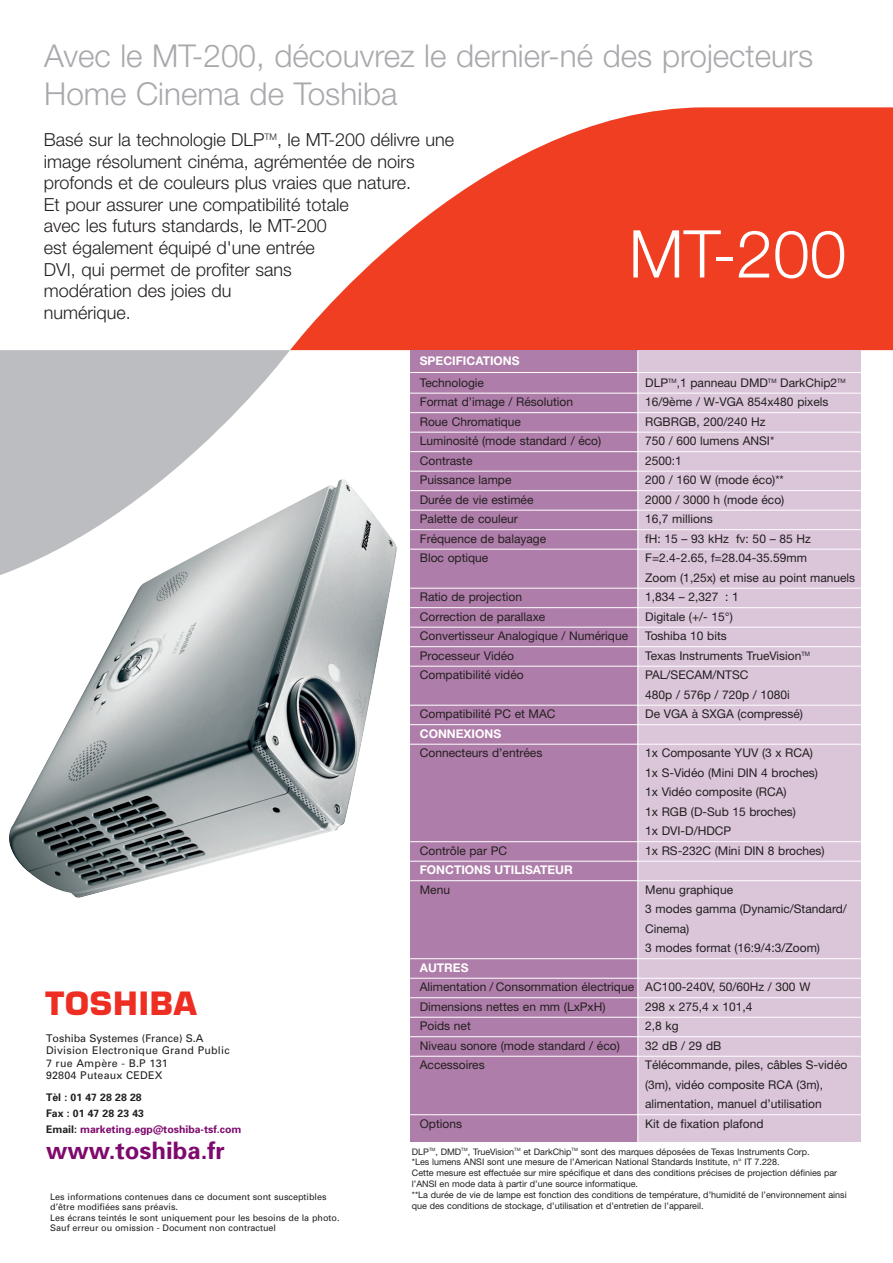
<style>
.page{position:relative;width:893px;height:1263px;background:#fff}
.page>*{position:absolute;margin:0;border:0;box-sizing:border-box;transform-origin:0 0}
.t1{font:300 66px "Helvetica Neue";color:#fff}
.t2{font:300 31.5px/37.8px "Helvetica Neue";color:#a8a9ad}
.t3{font:700 31.35px "Eurostile";letter-spacing:.03em;color:#ee2e22}
.t4{font:700 24px "Univers";color:#7e0a6d}
.t5{font:300 18px/21.6px "Helvetica Neue";color:#231f20}
.t6{font:12px/19.5px "Helvetica Neue";color:#231f20}
.t7{font:700 12px "Helvetica Neue";color:#fff}
.t8{font:10.65px/12.5px "Univers";letter-spacing:.02em;color:#231f20}
.t9{font:700 10.5px/15.9px "Univers";color:#231f20}
.t10{font:9px/10.8px "Helvetica Neue";color:#231f20}
.t11{font:9px/10.5px "Univers";color:#231f20}
.s1{color:#7e0a6d}
</style>
<div class="page">
<img style="left:9px;top:479px;width:388px;height:419px">
<svg style="left:0;top:350px;width:290px;height:248px;fill:#bcbdc0"></svg>
<svg style="left:290px;top:107px;width:603px;height:243px;fill:#ef3e22"></svg>
<div style="left:410px;top:350px;width:399px;height:792px;background:#af7da9"></div>
<div style="left:638px;top:350px;width:223px;height:792px;background:#dac5d9"></div>
<hr style="left:407px;top:372px;width:460px;height:1px;background:#fff">
<hr style="left:407px;top:393px;width:460px;height:1px;background:#fff">
<hr style="left:407px;top:412px;width:460px;height:1px;background:#fff">
<hr style="left:407px;top:432px;width:460px;height:1px;background:#fff">
<hr style="left:407px;top:451px;width:460px;height:1px;background:#fff">
<hr style="left:407px;top:471px;width:460px;height:1px;background:#fff">
<hr style="left:407px;top:490px;width:460px;height:1px;background:#fff">
<hr style="left:407px;top:510px;width:460px;height:1px;background:#fff">
<hr style="left:407px;top:529px;width:460px;height:1px;background:#fff">
<hr style="left:407px;top:549px;width:460px;height:1px;background:#fff">
<hr style="left:407px;top:588px;width:460px;height:1px;background:#fff">
<hr style="left:407px;top:607px;width:460px;height:1px;background:#fff">
<hr style="left:407px;top:627px;width:460px;height:1px;background:#fff">
<hr style="left:407px;top:646px;width:460px;height:1px;background:#fff">
<hr style="left:407px;top:666px;width:460px;height:1px;background:#fff">
<hr style="left:407px;top:705px;width:460px;height:1px;background:#fff">
<hr style="left:407px;top:724px;width:460px;height:1px;background:#fff">
<hr style="left:407px;top:744px;width:460px;height:1px;background:#fff">
<hr style="left:407px;top:841px;width:460px;height:1px;background:#fff">
<hr style="left:407px;top:861px;width:460px;height:1px;background:#fff">
<hr style="left:407px;top:880px;width:460px;height:1px;background:#fff">
<hr style="left:407px;top:958px;width:460px;height:1px;background:#fff">
<hr style="left:407px;top:978px;width:460px;height:1px;background:#fff">
<hr style="left:407px;top:997px;width:460px;height:1px;background:#fff">
<hr style="left:407px;top:1017px;width:460px;height:1px;background:#fff">
<hr style="left:407px;top:1036px;width:460px;height:1px;background:#fff">
<hr style="left:407px;top:1056px;width:460px;height:1px;background:#fff">
<hr style="left:407px;top:1114px;width:460px;height:1px;background:#fff">
<hr style="left:637px;top:350px;width:1px;height:793px;background:#fff">
<h2 class="t2" style="left:44px;top:40px;width:770px">Avec le MT-200, découvrez le dernier-né des projecteurs<br>Home Cinema de Toshiba</h2>
<p class="t5" style="left:44px;top:130px;width:412px">Basé sur la technologie DLP<sup>TM</sup>, le MT-200 délivre une image résolument cinéma, agrémentée de noirs profonds et de couleurs plus vraies que nature.<br>Et pour assurer une compatibilité totale<br>avec les futurs standards, le MT-200<br>est également équipé d'une entrée<br>DVI, qui permet de profiter sans<br>modération des joies du<br>numérique.</p>
<h1 class="t1" style="left:629px;top:230px;width:219px">MT-200</h1>
<h3 class="t3" style="left:46px;top:991px;width:153px">TOSHIBA</h3>
<p class="t8" style="left:46px;top:1033px;width:185px">Toshiba Systemes (France) S.A<br>Division Electronique Grand Public<br>7 rue Ampère - B.P 131<br>92804 Puteaux CEDEX</p>
<p class="t9" style="left:46px;top:1090px;width:197px">Tèl : 01 47 28 28 28<br>Fax : 01 47 28 23 43<br>Email: <span class="s1">marketing.egp@toshiba-tsf.com</span></p>
<h3 class="t4" style="left:46px;top:1141px;width:180px">www.toshiba.fr</h3>
<p class="t11" style="left:50px;top:1192px;width:291px">Les informations contenues dans ce document sont susceptibles d’être modifiées sans préavis.<br>Les écrans teintés le sont uniquement pour les besoins de la photo.<br>Sauf erreur ou omission - Document non contractuel</p>
<p class="t7" style="left:420px;top:357px;width:101px">SPECIFICATIONS</p>
<p class="t6" style="left:420px;top:374px;width:66px">Technologie</p>
<p class="t6" style="left:645px;top:374px;width:202px">DLP<sup>TM</sup>,1 panneau DMD<sup>TM</sup> DarkChip2<sup>TM</sup></p>
<p class="t6" style="left:420px;top:393px;width:155px">Format d’image / Résolution</p>
<p class="t6" style="left:645px;top:393px;width:185px">16/9ème / W-VGA 854x480 pixels</p>
<p class="t6" style="left:420px;top:413px;width:103px">Roue Chromatique</p>
<p class="t6" style="left:645px;top:413px;width:122px">RGBRGB, 200/240 Hz</p>
<p class="t6" style="left:420px;top:432px;width:183px">Luminosité (mode standard / éco)</p>
<p class="t6" style="left:645px;top:432px;width:130px">750 / 600 lumens ANSI*</p>
<p class="t6" style="left:420px;top:452px;width:54px">Contraste</p>
<p class="t6" style="left:645px;top:452px;width:38px">2500:1</p>
<p class="t6" style="left:420px;top:471px;width:93px">Puissance lampe</p>
<p class="t6" style="left:645px;top:471px;width:140px">200 / 160 W (mode éco)**</p>
<p class="t6" style="left:420px;top:491px;width:115px">Durée de vie estimée</p>
<p class="t6" style="left:645px;top:491px;width:141px">2000 / 3000 h (mode éco)</p>
<p class="t6" style="left:420px;top:510px;width:100px">Palette de couleur</p>
<p class="t6" style="left:645px;top:510px;width:69px">16,7 millions</p>
<p class="t6" style="left:420px;top:530px;width:128px">Fréquence de balayage</p>
<p class="t6" style="left:645px;top:530px;width:167px">fH: 15 – 93 kHz fv: 50 – 85 Hz</p>
<p class="t6" style="left:420px;top:549px;width:70px">Bloc optique</p>
<p class="t6" style="left:645px;top:549px;width:212px">F=2.4-2.65, f=28.04-35.59mm<br>Zoom (1,25x) et mise au point manuels</p>
<p class="t6" style="left:420px;top:588px;width:104px">Ratio de projection</p>
<p class="t6" style="left:645px;top:588px;width:95px">1,834 – 2,327 : 1</p>
<p class="t6" style="left:420px;top:608px;width:127px">Correction de parallaxe</p>
<p class="t6" style="left:645px;top:608px;width:89px">Digitale (+/- 15°)</p>
<p class="t6" style="left:420px;top:627px;width:210px">Convertisseur Analogique / Numérique</p>
<p class="t6" style="left:645px;top:627px;width:83px">Toshiba 10 bits</p>
<p class="t6" style="left:420px;top:647px;width:96px">Processeur Vidéo</p>
<p class="t6" style="left:645px;top:647px;width:166px">Texas Instruments TrueVision<sup>TM</sup></p>
<p class="t6" style="left:420px;top:666px;width:105px">Compatibilité vidéo</p>
<p class="t6" style="left:645px;top:666px;width:146px">PAL/SECAM/NTSC<br>480p / 576p / 720p / 1080i</p>
<p class="t6" style="left:420px;top:705px;width:137px">Compatibilité PC et MAC</p>
<p class="t6" style="left:645px;top:705px;width:159px">De VGA à SXGA (compressé)</p>
<p class="t7" style="left:420px;top:729px;width:83px">CONNEXIONS</p>
<p class="t6" style="left:420px;top:744px;width:124px">Connecteurs d’entrées</p>
<p class="t6" style="left:645px;top:744px;width:174px">1x Composante YUV (3 x RCA)<br>1x S-Vidéo (Mini DIN 4 broches)<br>1x Vidéo composite (RCA)<br>1x RGB (D-Sub 15 broches)<br>1x DVI-D/HDCP</p>
<p class="t6" style="left:420px;top:842px;width:89px">Contrôle par PC</p>
<p class="t6" style="left:645px;top:842px;width:181px">1x RS-232C (Mini DIN 8 broches)</p>
<p class="t7" style="left:420px;top:866px;width:154px">FONCTIONS UTILISATEUR</p>
<p class="t6" style="left:420px;top:881px;width:32px">Menu</p>
<p class="t6" style="left:645px;top:881px;width:203px">Menu graphique<br>3 modes gamma (Dynamic/Standard/<br>Cinema)<br>3 modes format (16:9/4:3/Zoom)</p>
<p class="t7" style="left:420px;top:963px;width:50px">AUTRES</p>
<p class="t6" style="left:420px;top:978px;width:392px">Alimentation / Consommation électrique AC100-240V, 50/60Hz / 300 W<br>Dimensions nettes en mm (LxPxH)</p>
<p class="t6" style="left:645px;top:998px;width:109px">298 x 275,4 x 101,4</p>
<p class="t6" style="left:420px;top:1017px;width:52px">Poids net</p>
<p class="t6" style="left:645px;top:1017px;width:35px">2,8 kg</p>
<p class="t6" style="left:420px;top:1037px;width:201px">Niveau sonore (mode standard / éco)</p>
<p class="t6" style="left:645px;top:1037px;width:78px">32 dB / 29 dB</p>
<p class="t6" style="left:420px;top:1056px;width:66px">Accessoires</p>
<p class="t6" style="left:645px;top:1056px;width:204px">Télécommande, piles, câbles S-vidéo (3m), vidéo composite RCA (3m), alimentation, manuel d’utilisation</p>
<p class="t6" style="left:420px;top:1115px;width:44px">Options</p>
<p class="t6" style="left:645px;top:1115px;width:120px">Kit de fixation plafond</p>
<p class="t10" style="left:412px;top:1147px;width:436px">DLP<sup>TM</sup>, DMD<sup>TM</sup>, TrueVision<sup>TM</sup> et DarkChip<sup>TM</sup> sont des marques déposées de Texas Instruments Corp.<br>*Les lumens ANSI sont une mesure de l’American National Standards Institute, n° IT 7.228.<br>Cette mesure est effectuée sur mire spécifique et dans des conditions précises de projection définies par l’ANSI en mode data à partir d’une source informatique.<br>**La durée de vie de lampe est fonction des conditions de température, d’humidité de l’environnement ainsi que des conditions de stockage, d’utilisation et d’entretien de l’appareil.</p>
</div>
